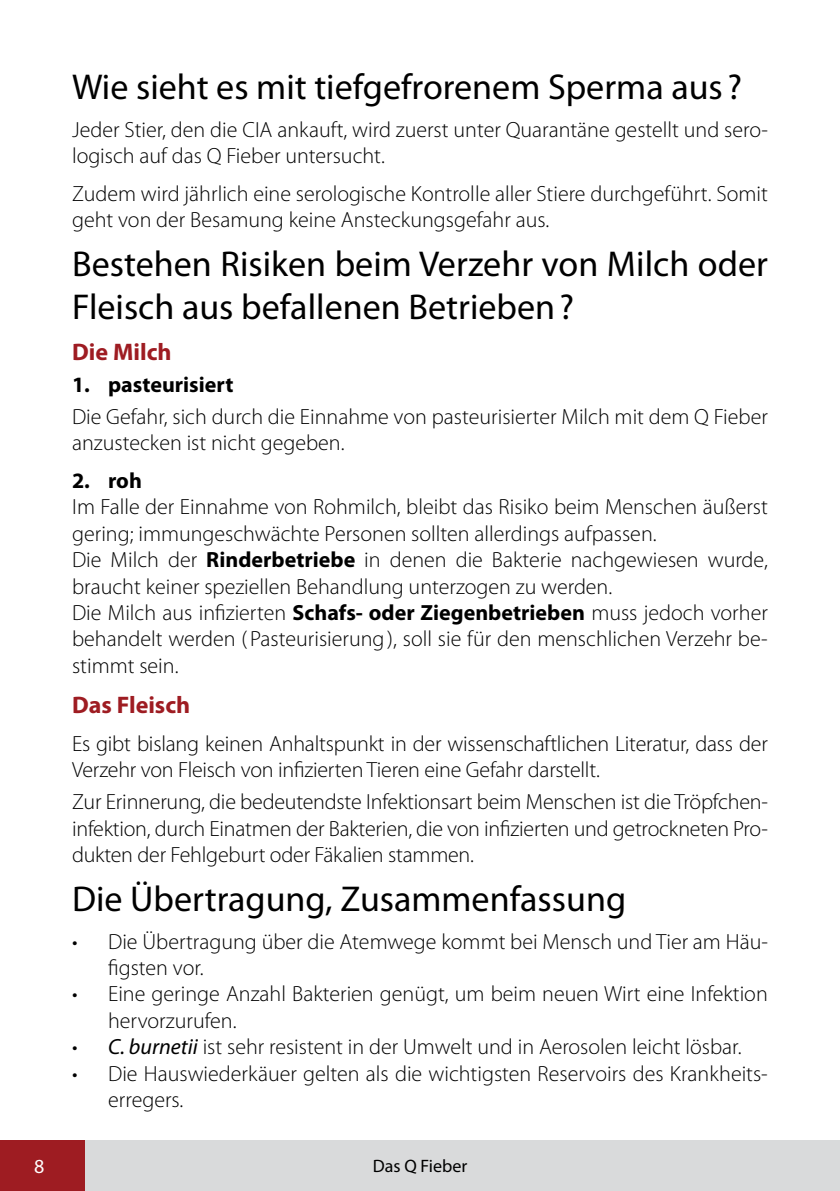
<style>
.page{position:relative;width:840px;height:1191px;background:#fff}
.page>*{position:absolute;margin:0;border:0;box-sizing:border-box;transform-origin:0 0}
.t1{font:36px/43.2px "Myriad Pro";color:#000}
.t2{font:700 24px "Myriad Pro";color:#9e1c22}
.t3{font:300 22px/26.4px "Myriad Pro";color:#000}
.t4{font:700 22px "Myriad Pro";color:#000}
.t5{font:20px "Myriad Pro";color:#fff}
.t6{font:18px "Myriad Pro";color:#000}
.s1{font-weight:700}
.s2{font-weight:400;font-style:italic}
</style>
<div class="page">
<div style="left:0;top:1140px;width:839px;height:51px;background:#d9dadb"></div>
<div style="left:0;top:1140px;width:85px;height:51px;background:#9e1c22"></div>
<h1 class="t1" style="left:72px;top:65px;width:671px">Wie sieht es mit tiefgefrorenem Sperma aus ?</h1>
<p class="t3" style="left:72px;top:116px;width:697px">Jeder Stier, den die CIA ankauft, wird zuerst unter Quarantäne gestellt und sero&shy;logisch auf das Q Fieber untersucht.</p>
<p class="t3" style="left:72px;top:180px;width:696px">Zudem wird jährlich eine serologische Kontrolle aller Stiere durchgeführt. Somit geht von der Besamung keine Ansteckungsgefahr aus.</p>
<h1 class="t1" style="left:72px;top:242px;width:697px">Bestehen Risiken beim Verzehr von Milch oder<br>Fleisch aus befallenen Betrieben?</h1>
<p class="t2" style="left:72px;top:336px;width:101px">Die Milch</p>
<p class="t4" style="left:72px;top:370px;width:163px">1. pasteurisiert</p>
<p class="t3" style="left:72px;top:403px;width:697px">Die Gefahr, sich durch die Einnahme von pasteurisierter Milch mit dem Q Fieber anzustecken ist nicht gegeben.</p>
<p class="t4" style="left:72px;top:466px;width:71px">2. roh</p>
<p class="t3" style="left:72px;top:493px;width:697px">Im Falle der Einnahme von Rohmilch, bleibt das Risiko beim Menschen äußerst gering; immungeschwächte Personen sollten allerdings aufpassen.<br>Die Milch der <span class="s1">Rinderbetriebe</span> in denen die Bakterie nachgewiesen wurde, braucht keiner speziellen Behandlung unterzogen zu werden.<br>Die Milch aus infizierten <span class="s1">Schafs- oder Ziegenbetrieben</span> muss jedoch vorher behandelt werden ( Pasteurisierung), soll sie für den menschlichen Verzehr be&shy;stimmt sein.</p>
<p class="t2" style="left:72px;top:689px;width:120px">Das Fleisch</p>
<p class="t3" style="left:72px;top:730px;width:697px">Es gibt bislang keinen Anhaltspunkt in der wissenschaftlichen Literatur, dass der<br>Verzehr von Fleisch von infizierten Tieren eine Gefahr darstellt.</p>
<p class="t3" style="left:72px;top:788px;width:697px;text-align:justify">Zur Erinnerung, die bedeutendste Infektionsart beim Menschen ist die Tröpfchen&shy;infektion, durch Einatmen der Bakterien, die von infizierten und getrockneten Pro&shy;dukten der Fehlgeburt oder Fäkalien stammen.</p>
<h1 class="t1" style="left:72px;top:876px;width:555px">Die Übertragung, Zusammenfassung</h1>
<p class="t3" style="left:108px;top:928px;width:661px;text-indent:-36px">• Die Übertragung über die Atemwege kommt bei Mensch und Tier am Häu&shy;figsten vor.</p>
<p class="t3" style="left:108px;top:980px;width:660px;text-indent:-36px">• Eine geringe Anzahl Bakterien genügt, um beim neuen Wirt eine Infektion hervorzurufen.</p>
<p class="t3" style="left:72px;top:1033px;width:670px">• <span class="s2">C. burnetii</span> ist sehr resistent in der Umwelt und in Aerosolen leicht lösbar.</p>
<p class="t3" style="left:108px;top:1060px;width:661px;text-indent:-36px">• Die Hauswiederkäuer gelten als die wichtigsten Reservoirs des Krankheits&shy;erregers.</p>
<p class="t5" style="left:34px;top:1153px;width:12px">8</p>
<p class="t6" style="left:372px;top:1154px;width:96px">Das Q Fieber</p>
</div>
